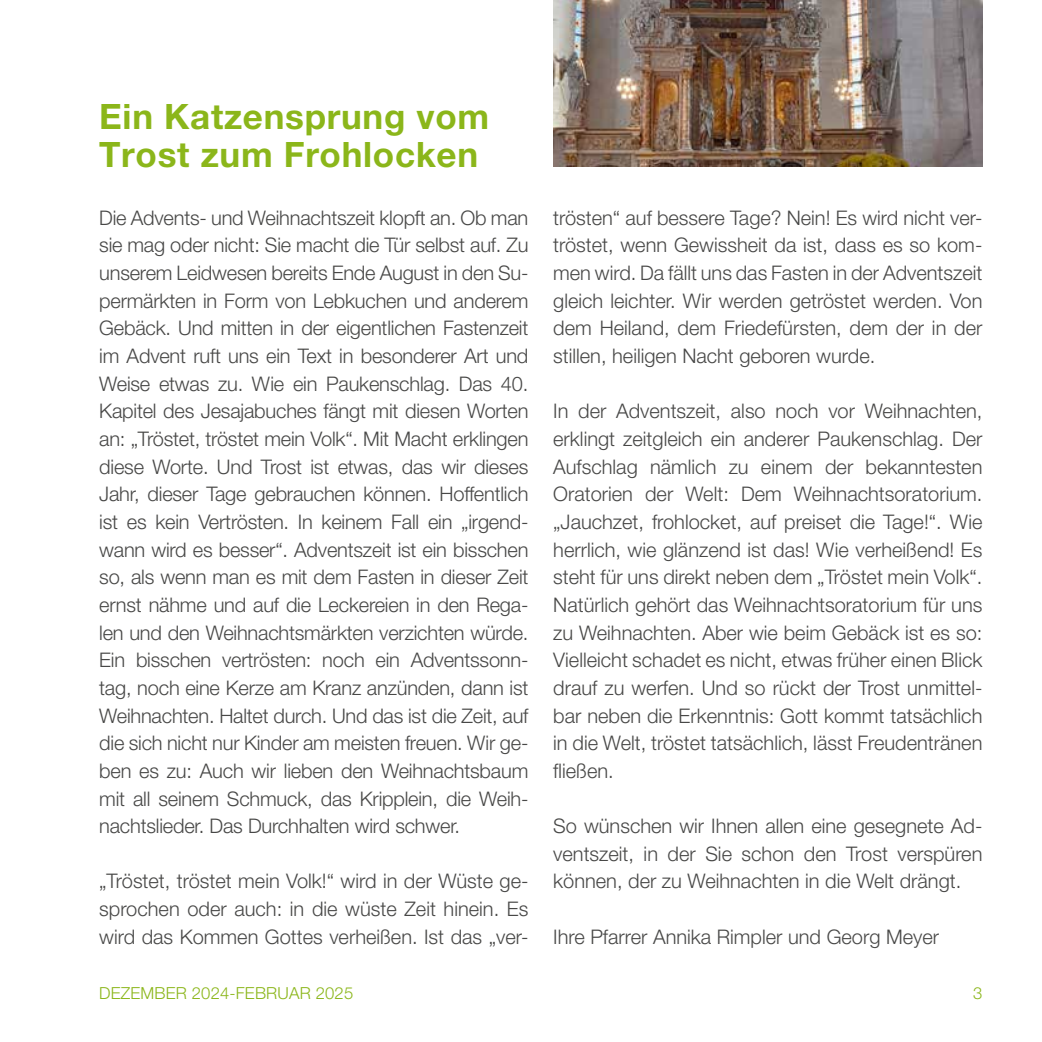
<style>
.page{position:relative;width:1042px;height:1042px;background:#fff}
.page>*{position:absolute;margin:0;border:0;box-sizing:border-box;transform-origin:0 0}
.t1{font:700 35px/37.6px "Helvetica Neue LT Pro";letter-spacing:.02em;color:#8bb61a}
.t2{font:300 20.12px/27.7px "Helvetica Neue LT Pro";color:#484847;text-align:justify}
.t3{font:300 16.62px "Helvetica Neue LT Pro";letter-spacing:.01em;color:#8bb61a}
</style>
<div class="page">
<img style="left:553px;top:0;width:429px;height:167px">
<h1 class="t1" style="left:99px;top:97px;width:391px">Ein Katzensprung vom<br>Trost zum Frohlocken</h1>
<p class="t2" style="left:99px;top:203px;width:431px">Die Advents- und Weihnachtszeit klopft an. Ob man sie mag oder nicht: Sie macht die Tür selbst auf. Zu unserem Leidwesen bereits Ende August in den Su&shy;permärkten in Form von Lebkuchen und anderem Gebäck. Und mitten in der eigentlichen Fastenzeit im Advent ruft uns ein Text in besonderer Art und Weise etwas zu. Wie ein Paukenschlag. Das 40.<br>Kapitel des Jesajabuches fängt mit diesen Worten an: „Tröstet, tröstet mein Volk“. Mit Macht erklingen diese Worte. Und Trost ist etwas, das wir dieses Jahr, dieser Tage gebrauchen können. Hoffentlich ist es kein Vertrösten. In keinem Fall ein „irgend&shy;wann wird es besser“. Adventszeit ist ein bisschen so, als wenn man es mit dem Fasten in dieser Zeit ernst nähme und auf die Leckereien in den Rega&shy;len und den Weihnachtsmärkten verzichten würde.<br>Ein bisschen vertrösten: noch ein Adventssonn&shy;tag, noch eine Kerze am Kranz anzünden, dann ist Weihnachten. Haltet durch. Und das ist die Zeit, auf die sich nicht nur Kinder am meisten freuen. Wir ge&shy;ben es zu: Auch wir lieben den Weihnachtsbaum mit all seinem Schmuck, das Kripplein, die Weih&shy;nachtslieder. Das Durchhalten wird schwer.</p>
<p class="t2" style="left:99px;top:867px;width:431px">„Tröstet, tröstet mein Volk!“ wird in der Wüste ge&shy;sprochen oder auch: in die wüste Zeit hinein. Es wird das Kommen Gottes verheißen. Ist das „ver-</p>
<p class="t2" style="left:553px;top:203px;width:431px">trösten“ auf bessere Tage? Nein! Es wird nicht ver&shy;tröstet, wenn Gewissheit da ist, dass es so kom&shy;men wird. Da fällt uns das Fasten in der Adventszeit gleich leichter. Wir werden getröstet werden. Von dem Heiland, dem Friedefürsten, dem der in der stillen, heiligen Nacht geboren wurde.</p>
<p class="t2" style="left:553px;top:397px;width:431px">In der Adventszeit, also noch vor Weihnachten, erklingt zeitgleich ein anderer Paukenschlag. Der Aufschlag nämlich zu einem der bekanntesten Oratorien der Welt: Dem Weihnachtsoratorium. „Jauchzet, frohlocket, auf preiset die Tage!“. Wie herrlich, wie glänzend ist das! Wie verheißend! Es steht für uns direkt neben dem „Tröstet mein Volk“.<br>Natürlich gehört das Weihnachtsoratorium für uns zu Weihnachten. Aber wie beim Gebäck ist es so:<br>Vielleicht schadet es nicht, etwas früher einen Blick drauf zu werfen. Und so rückt der Trost unmittel&shy;bar neben die Erkenntnis: Gott kommt tatsächlich in die Welt, tröstet tatsächlich, lässt Freudentränen fließen.</p>
<p class="t2" style="left:553px;top:812px;width:431px">So wünschen wir Ihnen allen eine gesegnete Ad&shy;ventszeit, in der Sie schon den Trost verspüren können, der zu Weihnachten in die Welt drängt.</p>
<p class="t2" style="left:553px;top:922px;width:387px">Ihre Pfarrer Annika Rimpler und Georg Meyer</p>
<p class="t3" style="left:99px;top:983px;width:255px">Dezember 2024-Februar 2025</p>
<p class="t3" style="left:973px;top:983px;width:11px">3</p>
</div>
